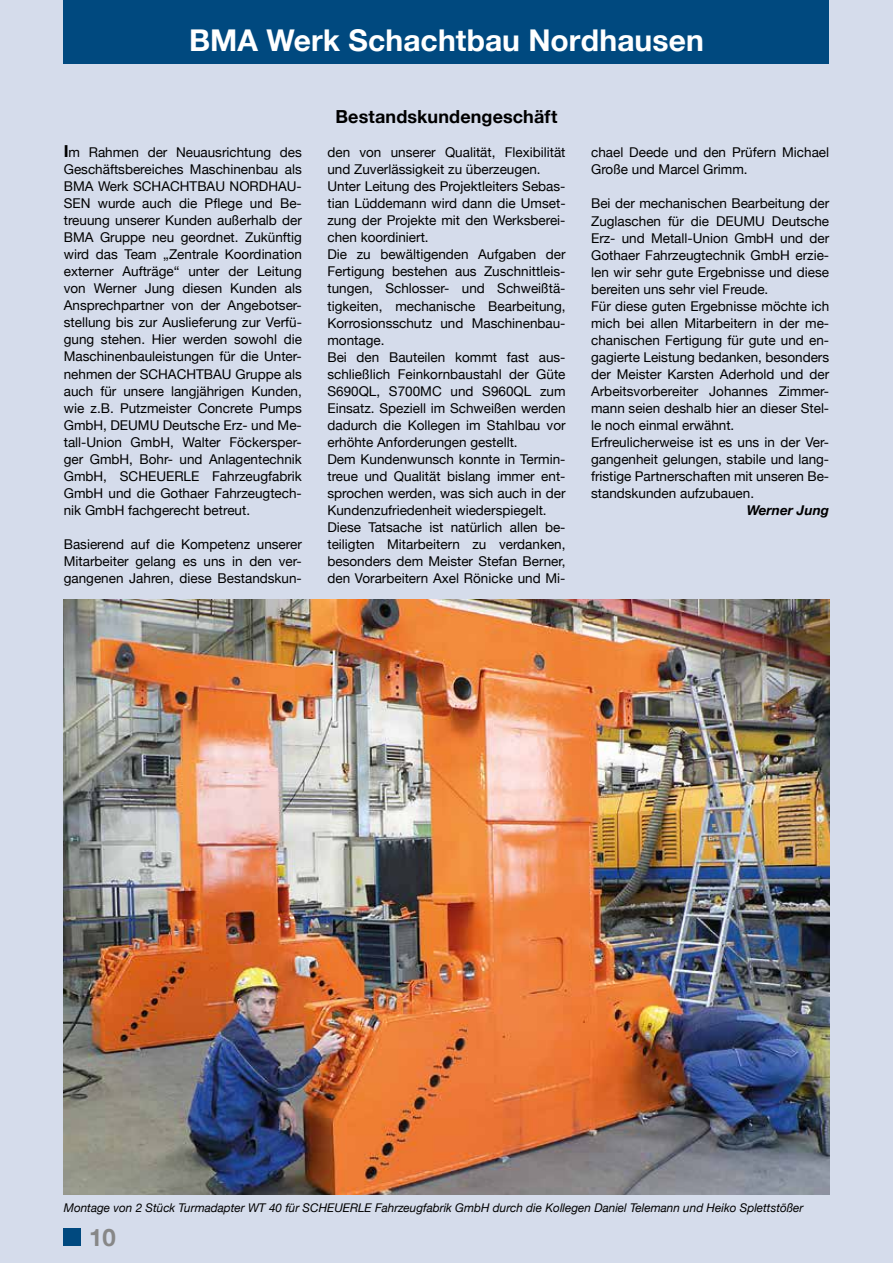
<style>
.page{position:relative;width:893px;height:1263px;background:#d5dceb}
.page>*{position:absolute;margin:0;border:0;box-sizing:border-box;transform-origin:0 0}
.t1{font:700 30px "Helvetica Neue";letter-spacing:.005em;color:#fff}
.t2{font:700 24px "Helvetica Neue";color:#878787}
.t3{font:700 18px "Helvetica Neue";letter-spacing:.005em;color:#000}
.t4{font:13.5px/17px "Helvetica Neue";color:#000}
.t5{font:italic 700 13.5px "Helvetica Neue";color:#000}
.t6{font:italic 12px "Helvetica Neue";color:#000}
.s1{font-weight:700;font-size:16.5px}
</style>
<div class="page">
<div style="left:64px;top:0;width:765px;height:64px;background:#00497f"></div>
<div style="left:64px;top:1229px;width:17px;height:17px;background:#00497f"></div>
<img style="left:64px;top:600px;width:765px;height:595px">
<h1 class="t1" style="left:189px;top:16px;width:516px">BMA Werk Schachtbau Nordhausen</h1>
<p class="t4" style="left:64px;top:145px;width:240px;text-align:justify"><span class="s1">I</span>m Rahmen der Neuausrichtung des Geschäftsbereiches Maschinenbau als BMA Werk SCHACHTBAU NORDHAU-SEN wurde auch die Pflege und Be&shy;treuung unserer Kunden außerhalb der BMA Gruppe neu geordnet. Zukünftig wird das Team „Zentrale Koordination externer Aufträge“ unter der Leitung von Werner Jung diesen Kunden als Ansprechpartner von der Angebotser&shy;stellung bis zur Auslieferung zur Verfü&shy;gung stehen. Hier werden sowohl die Maschinenbauleistungen für die Unter&shy;nehmen der SCHACHTBAU Gruppe als auch für unsere langjährigen Kunden, wie z.B. Putzmeister Concrete Pumps GmbH, DEUMU Deutsche Erz- und Me&shy;tall-Union GmbH, Walter Föckersper&shy;ger GmbH, Bohr- und Anlagentechnik GmbH, SCHEUERLE Fahrzeugfabrik GmbH und die Gothaer Fahrzeugtech&shy;nik GmbH fachgerecht betreut.</p>
<p class="t4" style="left:64px;top:536px;width:240px;text-align:justify">Basierend auf die Kompetenz unserer Mitarbeiter gelang es uns in den ver&shy;gangenen Jahren, diese Bestandskun-</p>
<h3 class="t3" style="left:335px;top:103px;width:223px">Bestandskundengeschäft</h3>
<p class="t4" style="left:327px;top:145px;width:240px">den von unserer Qualität, Flexibilität und Zuverlässigkeit zu überzeugen.<br>Unter Leitung des Projektleiters Sebas&shy;tian Lüddemann wird dann die Umset&shy;zung der Projekte mit den Werksberei&shy;chen koordiniert.<br>Die zu bewältigenden Aufgaben der Fertigung bestehen aus Zuschnittleis&shy;tungen, Schlosser- und Schweißtä&shy;tigkeiten, mechanische Bearbeitung, Korrosionsschutz und Maschinenbau&shy;montage.<br>Bei den Bauteilen kommt fast aus&shy;schließlich Feinkornbaustahl der Güte S690QL, S700MC und S960QL zum Einsatz. Speziell im Schweißen werden dadurch die Kollegen im Stahlbau vor erhöhte Anforderungen gestellt.<br>Dem Kundenwunsch konnte in Termin&shy;treue und Qualität bislang immer ent&shy;sprochen werden, was sich auch in der Kundenzufriedenheit wiederspiegelt.<br>Diese Tatsache ist natürlich allen be&shy;teiligten Mitarbeitern zu verdanken, besonders dem Meister Stefan Berner, den Vorarbeitern Axel Rönicke und Mi-</p>
<p class="t4" style="left:591px;top:145px;width:240px">chael Deede und den Prüfern Michael<br>Große und Marcel Grimm.</p>
<p class="t4" style="left:591px;top:196px;width:240px">Bei der mechanischen Bearbeitung der Zuglaschen für die DEUMU Deutsche Erz- und Metall-Union GmbH und der Gothaer Fahrzeugtechnik GmbH erzie&shy;len wir sehr gute Ergebnisse und diese bereiten uns sehr viel Freude.<br>Für diese guten Ergebnisse möchte ich mich bei allen Mitarbeitern in der me&shy;chanischen Fertigung für gute und en&shy;gagierte Leistung bedanken, besonders der Meister Karsten Aderhold und der Arbeitsvorbereiter Johannes Zimmer&shy;mann seien deshalb hier an dieser Stel&shy;le noch einmal erwähnt.<br>Erfreulicherweise ist es uns in der Ver&shy;gangenheit gelungen, stabile und lang&shy;fristige Partnerschaften mit unseren Be&shy;standskunden aufzubauen.</p>
<p class="t5" style="left:747px;top:499px;width:84px">Werner Jung</p>
<p class="t6" style="left:64px;top:1199px;width:741px">Montage von 2 Stück Turmadapter WT 40 für SCHEUERLE Fahrzeugfabrik GmbH durch die Kollegen Daniel Telemann und Heiko Splettstößer</p>
<h2 class="t2" style="left:89px;top:1218px;width:28px">10</h2>
</div>
